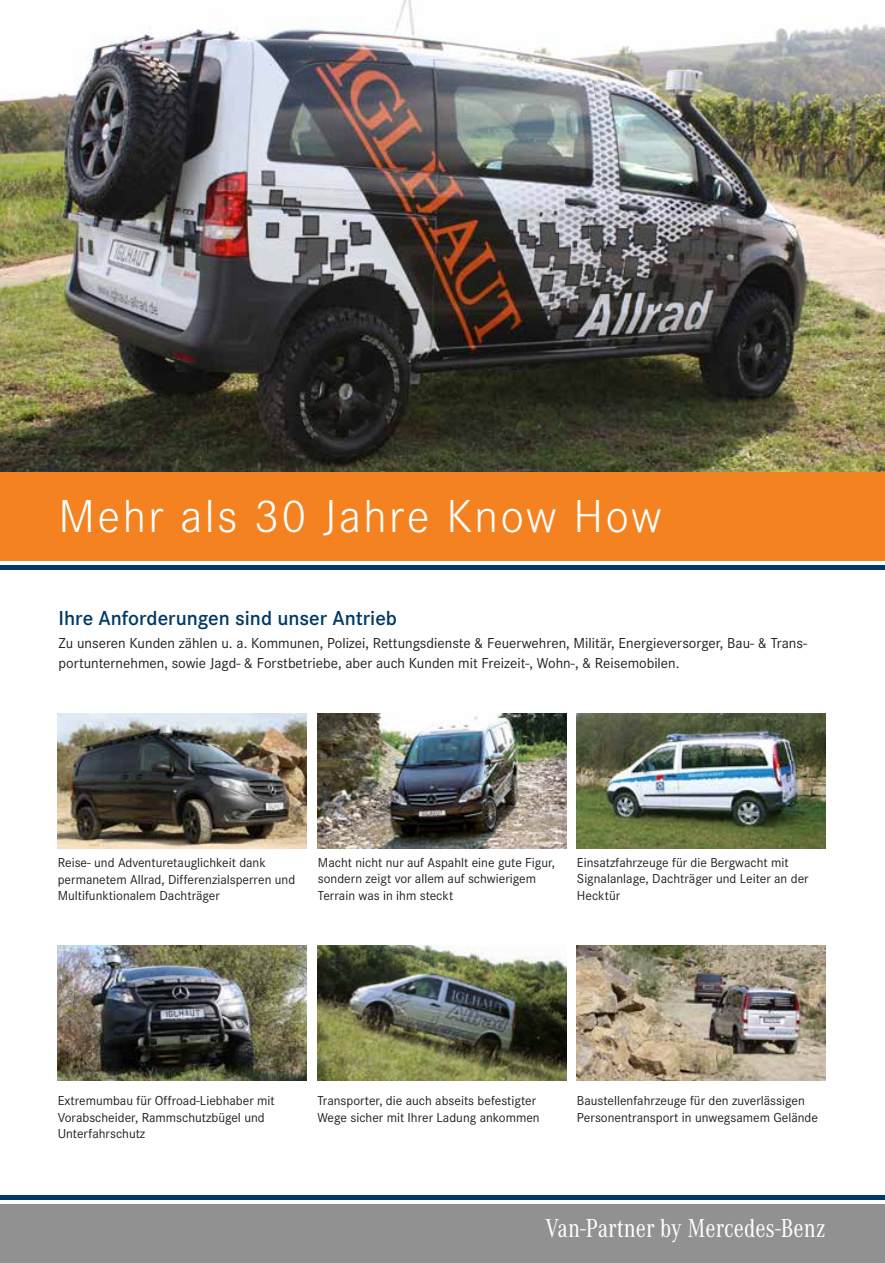
<style>
.page{position:relative;width:885px;height:1263px;background:#fff}
.page>*{position:absolute;margin:0;border:0;box-sizing:border-box;transform-origin:0 0}
.t1{font:300 48px "Corporate S";letter-spacing:.05em;color:#fff}
.t2{font:27px "Corporate A Con";color:#fff}
.t3{font:600 21px "Corporate S";color:#003967}
.t4{font:15px/19.5px "Corporate S";color:#231f20}
.t5{font:13.5px/16.5px "Corporate S";color:#231f20}
</style>
<div class="page">
<img style="left:0;top:0;width:884px;height:472px">
<div style="left:0;top:1204px;width:884px;height:59px;background:#919191"></div>
<hr style="left:0;top:1196px;width:884px;height:4px;background:#003967">
<hr style="left:0;top:565px;width:884px;height:4px;background:#003967">
<div style="left:0;top:472px;width:884px;height:88px;background:#f58220"></div>
<img style="left:58px;top:713px;width:248px;height:135px">
<img style="left:318px;top:713px;width:248px;height:135px">
<img style="left:577px;top:713px;width:248px;height:135px">
<img style="left:58px;top:946px;width:248px;height:135px">
<img style="left:317px;top:946px;width:249px;height:135px">
<img style="left:577px;top:946px;width:248px;height:135px">
<h1 class="t1" style="left:58px;top:489px;width:604px">Mehr als 30 Jahre Know How</h1>
<h3 class="t3" style="left:58px;top:606px;width:340px">Ihre Anforderungen sind unser Antrieb</h3>
<p class="t4" style="left:58px;top:634px;width:750px">Zu unseren Kunden zählen u. a. Kommunen, Polizei, Rettungsdienste &amp; Feuerwehren, Militär, Energieversorger, Bau- &amp; Trans&shy;portunternehmen, sowie Jagd- &amp; Forstbetriebe, aber auch Kunden mit Freizeit-, Wohn-, &amp; Reisemobilen.</p>
<p class="t5" style="left:58px;top:854px;width:239px">Reise- und Adventuretauglichkeit dank permanetem Allrad, Differenzialsperren und<br>Multifunktionalem Dachträger</p>
<p class="t5" style="left:318px;top:854px;width:239px">Macht nicht nur auf Aspahlt eine gute Figur, sondern zeigt vor allem auf schwierigem<br>Terrain was in ihm steckt</p>
<p class="t5" style="left:577px;top:854px;width:233px">Einsatzfahrzeuge für die Bergwacht mit<br>Signalanlage, Dachträger und Leiter an der<br>Hecktür</p>
<p class="t5" style="left:58px;top:1092px;width:218px">Extremumbau für Offroad-Liebhaber mit<br>Vorabscheider, Rammschutzbügel und<br>Unterfahrschutz</p>
<p class="t5" style="left:317px;top:1092px;width:224px">Transporter, die auch abseits befestigter<br>Wege sicher mit Ihrer Ladung ankommen</p>
<p class="t5" style="left:577px;top:1092px;width:242px">Baustellenfahrzeuge für den zuverlässigen<br>Personentransport in unwegsamem Gelände</p>
<h2 class="t2" style="left:545px;top:1213px;width:282px">Van-Partner by Mercedes-Benz</h2>
</div>
